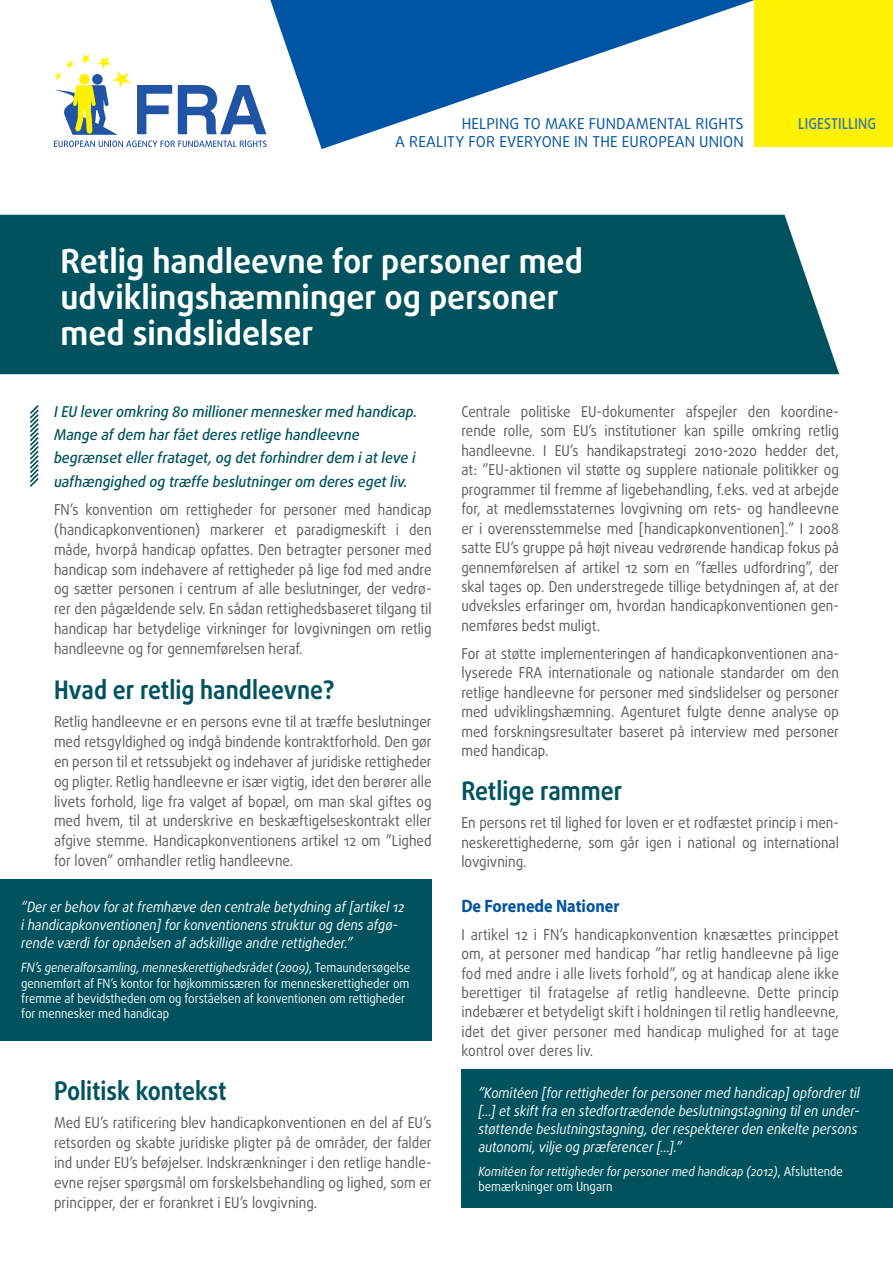
<style>
.page{position:relative;width:893px;height:1263px;background:#fff}
.page>*{position:absolute;margin:0;border:0;box-sizing:border-box;transform-origin:0 0}
.t1{font:700 33px/36px "Daxline Pro";color:#fff}
.t2{font:700 25.5px "Daxline Pro";color:#00535e;scale:.9 1}
.t3{font:700 18px "Myriad Pro";color:#0254a1;scale:.9 1}
.t4{font:15px/19.5px "Daxline Pro";color:#58595b;text-align:justify;scale:.9 1}
.t5{font:italic 500 15px/23.2px "Daxline Pro";color:#00535e;scale:.94 1}
.t6{font:15px "Daxline Pro";letter-spacing:.01em;color:#0054a4}
.t7{font:500 15px "Daxline Pro";letter-spacing:.01em;color:#3377b6;scale:.9 1}
.t8{font:italic 14.25px/18px "Daxline Pro";color:#fff;scale:.9 1}
.t9{font:12.75px/15.3px "Daxline Pro";letter-spacing:-.005em;color:#fff;scale:.9 1}
.t10{font:italic 12.75px/15.3px "Daxline Pro";color:#fff;scale:.9 1}
.s1{font-style:italic}
.s2{font-style:normal}
</style>
<div class="page">
<div style="left:0;top:215px;width:839px;height:159px;background:#00535e"></div>
<svg style="left:137px;top:85px;width:35px;height:49px"></svg>
<svg style="left:178px;top:85px;width:88px;height:49px"></svg>
<svg style="left:54px;top:54px;width:77px;height:81px"></svg>
<svg style="left:54px;top:141px;width:213px;height:6px"></svg>
<svg style="left:270px;top:0;width:485px;height:149px"></svg>
<div style="left:755px;top:0;width:138px;height:146px;background:#fff200"></div>
<svg style="left:29px;top:405px;width:10px;height:82px"></svg>
<div style="left:0;top:879px;width:432px;height:161px;background:#00535e"></div>
<div style="left:461px;top:1069px;width:432px;height:139px;background:#00535e"></div>
<p class="t6" style="left:462px;top:113px;width:138px">Helping to make fundamen</p>
<p class="t6" style="left:667px;top:113px;width:78px">tal rights</p>
<p class="t6" style="left:395px;top:131px;width:23px">a reali</p>
<p class="t6" style="left:447px;top:131px;width:230px">ty for everyone in the European</p>
<p class="t6" style="left:699px;top:131px;width:44px">Union</p>
<h1 class="t1" style="left:61px;top:244px;width:524px">Retlig handleevne for personer med udviklingshæmninger og personer med sindslidelser</h1>
<p class="t7" style="left:798px;top:113px;width:88px">LIGESTILLING</p>
<p class="t5" style="left:54px;top:400px;width:388px">I EU lever omkring 80 millioner mennesker med handicap.<br>Mange af dem har fået deres retlige handleevne begrænset eller frataget, og det forhindrer dem i at leve i uafhængighed og træffe beslutninger om deres eget liv.</p>
<p class="t4" style="left:54px;top:500px;width:421px">FN’s konvention om rettigheder for personer med handicap (handicapkonventionen) markerer et paradigmeskift i den måde, hvorpå handicap opfattes. Den betragter personer med handicap som indehavere af rettigheder på lige fod med andre og sætter personen i centrum af alle beslutninger, der vedrø&shy;rer den pågældende selv. En sådan rettighedsbaseret tilgang til handicap har betydelige virkninger for lovgivningen om retlig handleevne og for gennemførelsen heraf.</p>
<h2 class="t2" style="left:54px;top:673px;width:313px">Hvad er retlig handleevne?</h2>
<p class="t4" style="left:54px;top:712px;width:421px">Retlig handleevne er en persons evne til at træffe beslutninger med retsgyldighed og indgå bindende kontraktforhold. Den gør en person til et retssubjekt og indehaver af juridiske rettigheder og pligter. Retlig handleevne er især vigtig, idet den berører alle livets forhold, lige fra valget af bopæl, om man skal giftes og med hvem, til at underskrive en beskæftigelseskontrakt eller afgive stemme. Handicapkonventionens artikel 12 om ”Lighed for loven” omhandler retlig handleevne.</p>
<p class="t8" style="left:21px;top:898px;width:427px">“Der er behov for at fremhæve den centrale betydning af [artikel 12 i handicapkonventionen] for konventionens struktur og dens afgø&shy;rende værdi for opnåelsen af adskillige andre rettigheder.”</p>
<p class="t9" style="left:21px;top:960px;width:434px"><span class="s1">FN’s generalforsamling, menneskerettighedsrådet (2009)</span>, Temaundersøgelse gennemført af FN’s kontor for højkommissæren for menneskerettigheder om fremme af bevidstheden om og forståelsen af konventionen om rettigheder for mennesker med handicap</p>
<h2 class="t2" style="left:54px;top:1074px;width:193px">Politisk kontekst</h2>
<p class="t4" style="left:54px;top:1113px;width:421px">Med EU’s ratificering blev handicapkonventionen en del af EU’s retsorden og skabte juridiske pligter på de områder, der falder ind under EU’s beføjelser. Indskrænkninger i den retlige handle&shy;evne rejser spørgsmål om forskelsbehandling og lighed, som er principper, der er forankret i EU’s lovgivning.</p>
<p class="t4" style="left:461px;top:402px;width:421px">Centrale politiske EU-dokumenter afspejler den koordine&shy;rende rolle, som EU’s institutioner kan spille omkring retlig handleevne. I EU’s handikapstrategi 2010-2020 hedder det, at: ”EU-aktionen vil støtte og supplere nationale politikker og programmer til fremme af ligebehandling, f.eks. ved at arbejde for, at medlemsstaternes lovgivning om rets- og handleevne er i overensstemmelse med [handicapkonventionen].” I 2008 satte EU’s gruppe på højt niveau vedrørende handicap fokus på gennemførelsen af artikel 12 som en ”fælles udfordring”, der skal tages op. Den understregede tillige betydningen af, at der udveksles erfaringer om, hvordan handicapkonventionen gen&shy;nemføres bedst muligt.</p>
<p class="t4" style="left:461px;top:644px;width:421px">For at støtte implementeringen af handicapkonventionen ana&shy;lyserede FRA internationale og nationale standarder om den retlige handleevne for personer med sindslidelser og personer med udviklingshæmning. Agenturet fulgte denne analyse op med forskningsresultater baseret på interview med personer med handicap.</p>
<h2 class="t2" style="left:461px;top:774px;width:180px">Retlige rammer</h2>
<p class="t4" style="left:461px;top:813px;width:421px">En persons ret til lighed for loven er et rodfæstet princip i men&shy;neskerettighederne, som går igen i national og international lovgivning.</p>
<p class="t3" style="left:461px;top:894px;width:177px">De Forenede Nationer</p>
<p class="t4" style="left:461px;top:924px;width:421px">I artikel 12 i FN’s handicapkonvention knæsættes princippet om, at personer med handicap ”har retlig handleevne på lige fod med andre i alle livets forhold”, og at handicap alene ikke berettiger til fratagelse af retlig handleevne. Dette princip indebærer et betydeligt skift i holdningen til retlig handleevne, idet det giver personer med handicap mulighed for at tage kontrol over deres liv.</p>
<p class="t8" style="left:478px;top:1084px;width:425px">”Komitéen [for rettigheder for personer med handicap] opfordrer til […] et skift fra en stedfortrædende beslutningstagning til en under&shy;støttende beslutningstagning, der respekterer den enkelte persons autonomi, vilje og præferencer […].”</p>
<p class="t10" style="left:478px;top:1163px;width:407px">Komitéen for rettigheder for personer med handicap (2012)<span class="s2">, Afsluttende bemærkninger om Ungarn</span></p>
</div>
